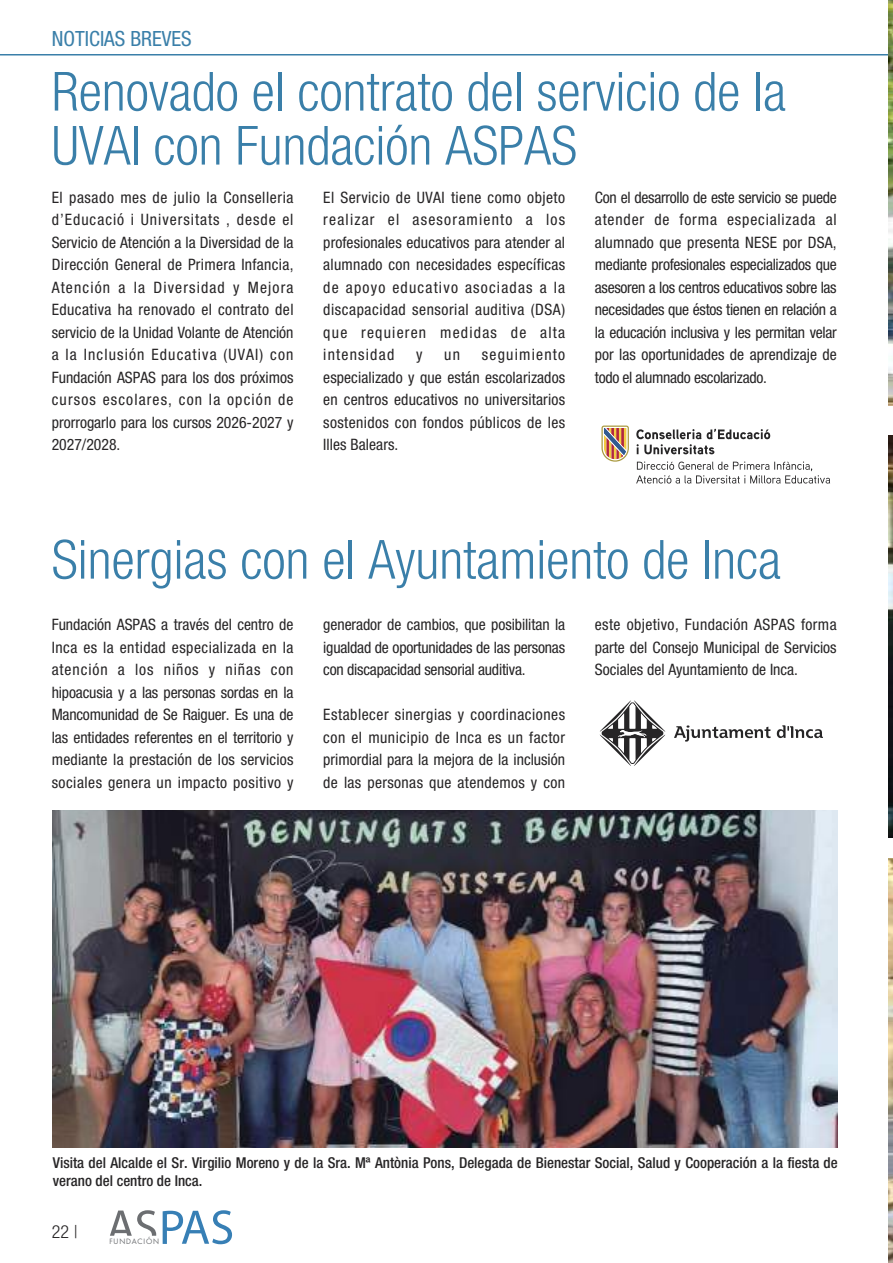
<style>
.page{position:relative;width:893px;height:1263px;background:#fff}
.page>*{position:absolute;margin:0;border:0;box-sizing:border-box;transform-origin:0 0}
.t1{font:300 condensed 54px/54px "Helvetica Neue LT Std";color:#3a7fa9}
.t2{font:condensed 21px "Helvetica Neue LT Std";color:#3a7fa9}
.t3{font:300 condensed 18px "Helvetica Neue LT Std";color:#272526}
.t4{font:condensed 15.75px/22.5px "Helvetica Neue LT Std";color:#272526;text-align:justify}
.t5{font:500 condensed 15px/18px "Helvetica Neue LT Std";color:#272526}
.t6{font:7.2px "Futura";letter-spacing:.11em;color:#6c6e71}
</style>
<div class="page">
<hr style="left:0;top:54px;width:891px;height:2px;background:#3a7fa9">
<svg style="left:110px;top:1210px;width:46px;height:26px"></svg>
<svg style="left:163px;top:1210px;width:69px;height:34px"></svg>
<img style="left:889px;top:0;width:4px;height:405px">
<img style="left:889px;top:436px;width:4px;height:402px">
<img style="left:889px;top:859px;width:4px;height:404px">
<svg style="left:601px;top:425px;width:28px;height:37px"></svg>
<svg style="left:636px;top:429px;width:134px;height:25px"></svg>
<svg style="left:636px;top:461px;width:194px;height:23px"></svg>
<svg style="left:777px;top:725px;width:46px;height:13px"></svg>
<svg style="left:674px;top:725px;width:96px;height:17px"></svg>
<svg style="left:600px;top:700px;width:65px;height:66px"></svg>
<img style="left:53px;top:810px;width:785px;height:338px">
<h2 class="t2" style="left:52px;top:31px;width:142px">NOTICIAS BREVES</h2>
<h1 class="t1" style="left:52px;top:71px;width:736px">Renovado el contrato del servicio de la<br>UVAI con Fundación ASPAS</h1>
<p class="t4" style="left:52px;top:187px;width:243px">El pasado mes de julio la Conselleria d’Educació i Universitats , desde el Servicio de Atención a la Diversidad de la Dirección General de Primera Infancia, Atención a la Diversidad y Mejora Educativa ha renovado el contrato del servicio de la Unidad Volante de Atención a la Inclusión Educativa (UVAI) con Fundación ASPAS para los dos próximos cursos escolares, con la opción de prorrogarlo para los cursos 2026-2027 y 2027/2028.</p>
<p class="t4" style="left:323px;top:187px;width:243px">El Servicio de UVAI tiene como objeto realizar el asesoramiento a los profesionales educativos para atender al alumnado con necesidades específicas de apoyo educativo asociadas a la discapacidad sensorial auditiva (DSA) que requieren medidas de alta intensidad</p>
<p class="t4" style="left:595px;top:187px;width:243px">Con el desarrollo de este servicio se puede atender de forma especializada al alumnado que presenta NESE por DSA, mediante profesionales especializados que asesoren a los centros educativos sobre las necesidades que éstos tienen en relación a la educación inclusiva y les permitan velar por las oportunidades de aprendizaje de todo el alumnado escolarizado.</p>
<p class="t4" style="left:323px;top:345px;width:243px;text-indent:159px">seguimiento especializado y que están escolarizados en centros educativos no universitarios sostenidos con fondos públicos de les Illes Balears.</p>
<p class="t4" style="left:416px;top:345px;width:8px">y</p>
<p class="t4" style="left:444px;top:345px;width:17px">un</p>
<h1 class="t1" style="left:52px;top:539px;width:731px">Sinergias con el Ayuntamiento de Inca</h1>
<p class="t4" style="left:52px;top:615px;width:243px">Fundación ASPAS a través del centro de Inca es la entidad especializada en la atención a los niños y niñas con hipoacusia y a las personas sordas en la Mancomunidad de Se Raiguer. Es una de las entidades referentes en el territorio y mediante la prestación de los servicios sociales genera un impacto positivo y</p>
<p class="t4" style="left:323px;top:615px;width:243px">generador de cambios, que posibilitan la igualdad de oportunidades de las personas con discapacidad sensorial auditiva.</p>
<p class="t4" style="left:323px;top:705px;width:243px">Establecer sinergias y coordinaciones con el municipio de Inca es un factor primordial para la mejora de la inclusión de las personas que atendemos y con</p>
<p class="t4" style="left:595px;top:615px;width:243px">este objetivo, Fundación ASPAS forma parte del Consejo Municipal de Servicios Sociales del Ayuntamiento de Inca.</p>
<p class="t5" style="left:53px;top:1154px;width:786px">Visita del Alcalde el Sr. Virgilio Moreno y de la Sra. Mª Antònia Pons, Delegada de Bienestar Social, Salud y Cooperación a la fiesta de verano del centro de Inca.</p>
<p class="t3" style="left:52px;top:1225px;width:28px">22 |</p>
<p class="t6" style="left:109px;top:1238px;width:51px">FUNDACIÓN</p>
</div>
